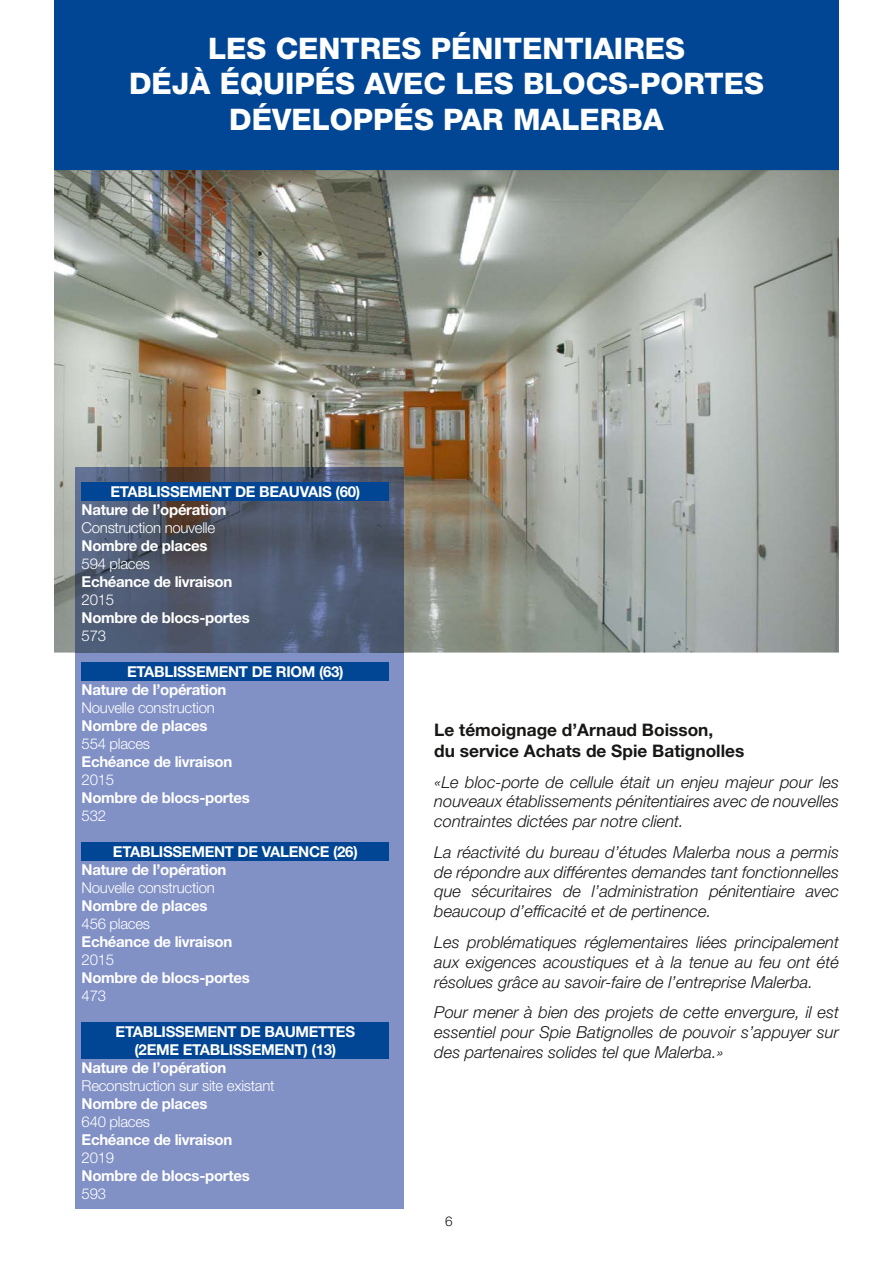
<style>
.page{position:relative;width:893px;height:1263px;background:#fff}
.page>*{position:absolute;margin:0;border:0;box-sizing:border-box;transform-origin:0 0}
.t1{font:800 29.7px/35.7px "Helvetica Neue";color:#fff;text-align:center}
.t2{font:700 17.25px/20.7px "Helvetica Neue";color:#181716}
.t3{font:italic 300 16.5px/19.8px "Helvetica Neue";color:#181716;text-align:justify}
.t4{font:700 15px/18px "Helvetica Neue";letter-spacing:-.02em;color:#fff}
.t5{font:300 15px "Helvetica Neue";letter-spacing:-.02em;color:#fff}
.t6{font:300 13.5px "Helvetica Neue";color:#181716}
</style>
<div class="page">
<div style="left:54px;top:0;width:785px;height:170px;background:#004694"></div>
<img style="left:54px;top:170px;width:785px;height:482px">
<div style="left:75px;top:652px;width:329px;height:557px;background:#8190c5"></div>
<img style="left:75px;top:468px;width:329px;height:184px">
<div style="left:82px;top:483px;width:307px;height:18px;background:#004694"></div>
<div style="left:82px;top:663px;width:307px;height:18px;background:#004694"></div>
<div style="left:82px;top:843px;width:307px;height:18px;background:#004694"></div>
<div style="left:82px;top:1023px;width:307px;height:18px;background:#004694"></div>
<div style="left:82px;top:1041px;width:307px;height:18px;background:#004694"></div>
<h1 class="t1" style="left:129px;top:30px;width:636px">LES CENTRES PÉNITENTIAIRES<br>DÉJÀ ÉQUIPÉS AVEC LES BLOCS-PORTES<br>DÉVELOPPÉS PAR MALERBA</h1>
<p class="t4" style="left:82px;top:482px;width:280px;text-indent:29px">ETABLISSEMENT DE BEAUVAIS (60)<br>Nature de l’opération</p>
<p class="t5" style="left:82px;top:518px;width:135px">Construction nouvelle</p>
<p class="t4" style="left:82px;top:536px;width:127px">Nombre de places</p>
<p class="t5" style="left:82px;top:554px;width:70px">594 places</p>
<p class="t4" style="left:82px;top:572px;width:152px">Echéance de livraison</p>
<p class="t5" style="left:82px;top:590px;width:34px">2015</p>
<p class="t4" style="left:82px;top:608px;width:170px">Nombre de blocs-portes</p>
<p class="t5" style="left:82px;top:626px;width:26px">573</p>
<p class="t4" style="left:82px;top:662px;width:264px;text-indent:45px">ETABLISSEMENT DE RIOM (63)<br>Nature de l’opération</p>
<p class="t5" style="left:82px;top:698px;width:135px">Nouvelle construction</p>
<p class="t4" style="left:82px;top:716px;width:127px">Nombre de places</p>
<p class="t5" style="left:82px;top:734px;width:70px">554 places</p>
<p class="t4" style="left:82px;top:752px;width:152px">Echéance de livraison</p>
<p class="t5" style="left:82px;top:770px;width:34px">2015</p>
<p class="t4" style="left:82px;top:788px;width:170px">Nombre de blocs-portes</p>
<p class="t5" style="left:82px;top:806px;width:26px">532</p>
<p class="t4" style="left:82px;top:842px;width:278px;text-indent:31px">ETABLISSEMENT DE VALENCE (26)<br>Nature de l’opération</p>
<p class="t5" style="left:82px;top:878px;width:135px">Nouvelle construction</p>
<p class="t4" style="left:82px;top:896px;width:127px">Nombre de places</p>
<p class="t5" style="left:82px;top:914px;width:70px">456 places</p>
<p class="t4" style="left:82px;top:932px;width:152px">Echéance de livraison</p>
<p class="t5" style="left:82px;top:950px;width:34px">2015</p>
<p class="t4" style="left:82px;top:968px;width:170px">Nombre de blocs-portes</p>
<p class="t5" style="left:82px;top:986px;width:26px">473</p>
<p class="t4" style="left:116px;top:1022px;width:241px">ETABLISSEMENT DE BAUMETTES</p>
<p class="t4" style="left:134px;top:1040px;width:203px">(2EME ETABLISSEMENT) (13)</p>
<p class="t4" style="left:82px;top:1058px;width:146px">Nature de l’opération</p>
<p class="t5" style="left:82px;top:1076px;width:194px">Reconstruction sur site existant</p>
<p class="t4" style="left:82px;top:1094px;width:127px">Nombre de places</p>
<p class="t5" style="left:82px;top:1112px;width:70px">640 places</p>
<p class="t4" style="left:82px;top:1130px;width:152px">Echéance de livraison</p>
<p class="t5" style="left:82px;top:1148px;width:34px">2019</p>
<p class="t4" style="left:82px;top:1166px;width:170px">Nombre de blocs-portes</p>
<p class="t5" style="left:82px;top:1184px;width:26px">593</p>
<p class="t2" style="left:434px;top:719px;width:312px">Le témoignage d’Arnaud Boisson,<br>du service Achats de Spie Batignolles</p>
<p class="t3" style="left:434px;top:771px;width:406px">«Le bloc-porte de cellule était un enjeu majeur pour les nouveaux établissements pénitentiaires avec de nouvelles contraintes dictées par notre client.</p>
<p class="t3" style="left:434px;top:842px;width:406px">La réactivité du bureau d’études Malerba nous a permis de répondre aux différentes demandes tant fonctionnelles que sécuritaires de l’administration pénitentiaire avec beaucoup d’efficacité et de pertinence.</p>
<p class="t3" style="left:434px;top:932px;width:406px">Les problématiques réglementaires liées principalement aux exigences acoustiques et à la tenue au feu ont été résolues grâce au savoir-faire de l’entreprise Malerba.</p>
<p class="t3" style="left:434px;top:1002px;width:406px">Pour mener à bien des projets de cette envergure, il est essentiel pour Spie Batignolles de pouvoir s’appuyer sur des partenaires solides tel que Malerba.»</p>
<p class="t6" style="left:445px;top:1213px;width:9px">6</p>
</div>
